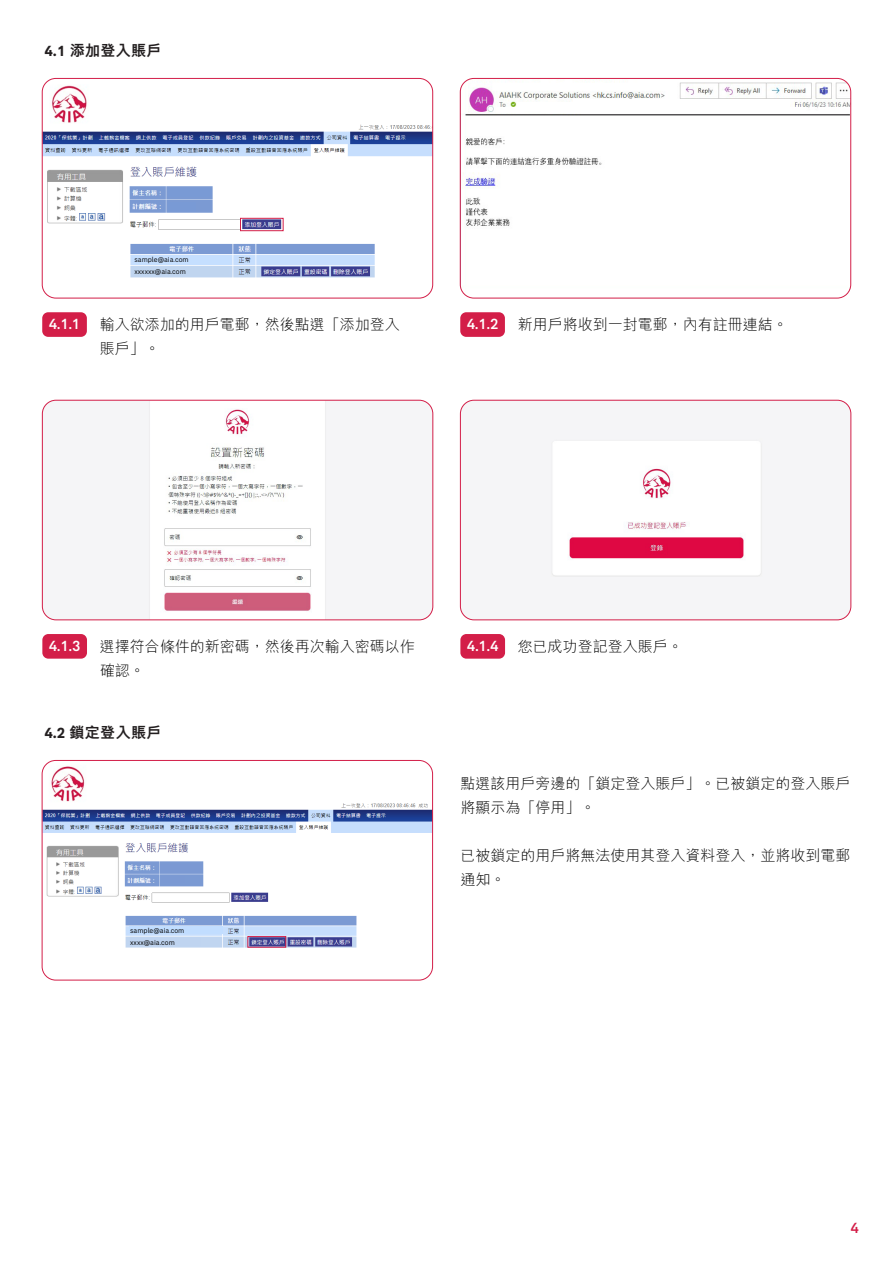
<style>
.page{position:relative;width:893px;height:1263px;background:#fff}
.page>*{position:absolute;margin:0;border:0;box-sizing:border-box;transform-origin:0 0}
.t1{font:300 15px/24px "M Hei HK";color:#000}
.t2{font:500 15px "AIA Everest";color:#fff}
.t3{font:800 15px "M Hei HK";letter-spacing:.025em;color:#231f20}
.t4{font:500 15px "AIA Everest";color:#d31e48}
.t5{font:7.5px/11.9px "AIA Everest";color:#000}
.s1{font-family:"AIA Everest";font-weight:700}
</style>
<div class="page">
<div style="left:42px;top:312px;width:45px;height:25px;background:#d31e48;border-radius:6px"></div>
<img style="left:42px;top:78px;width:391px;height:220px">
<div style="left:168px;top:188px;width:44px;height:8px;background:#799ad5"></div>
<div style="left:168px;top:202px;width:27px;height:9px;background:#799ad5"></div>
<div style="left:133px;top:256px;width:98px;height:8px;background:#c5dfff"></div>
<div style="left:240px;top:218px;width:44px;height:13px;border:1px solid #d31e48"></div>
<div style="left:133px;top:268px;width:96px;height:8px;background:#c0d5ef"></div>
<div style="left:42px;top:78px;width:391px;height:220px;border:1px solid #d31e48;border-radius:14px"></div>
<div style="left:460px;top:312px;width:45px;height:25px;background:#d31e48;border-radius:6px"></div>
<img style="left:460px;top:78px;width:391px;height:220px">
<div style="left:518px;top:102px;width:70px;height:9px;background:#fff"></div>
<img style="left:462px;top:113px;width:387px;height:175px">
<div style="left:460px;top:78px;width:391px;height:220px;border:1px solid #d31e48;border-radius:14px"></div>
<div style="left:42px;top:634px;width:45px;height:25px;background:#d31e48;border-radius:6px"></div>
<img style="left:42px;top:400px;width:391px;height:220px">
<div style="left:42px;top:400px;width:391px;height:220px;border:1px solid #d31e48;border-radius:14px"></div>
<div style="left:460px;top:634px;width:45px;height:25px;background:#d31e48;border-radius:6px"></div>
<img style="left:460px;top:400px;width:391px;height:220px">
<div style="left:460px;top:400px;width:391px;height:220px;border:1px solid #d31e48;border-radius:14px"></div>
<img style="left:42px;top:760px;width:391px;height:220px">
<div style="left:129px;top:938px;width:72px;height:8px;background:#bfd4f0"></div>
<div style="left:129px;top:927px;width:93px;height:7px;background:#c1ddff"></div>
<div style="left:161px;top:876px;width:24px;height:7px;background:#7b99d3"></div>
<div style="left:160px;top:864px;width:42px;height:8px;background:#7b99d3"></div>
<div style="left:247px;top:936px;width:39px;height:12px;border:1px solid #d31e48"></div>
<div style="left:42px;top:760px;width:391px;height:220px;border:1px solid #d31e48;border-radius:14px"></div>
<p class="t3" style="left:45px;top:43px;width:119px"><span class="s1">4.1</span> 添加登入賬戶</p>
<p class="t2" style="left:49px;top:315px;width:33px">4.1.1</p>
<p class="t5" style="left:134px;top:254px;width:56px">sample@aia.com xxxxxx@aia.com</p>
<p class="t1" style="left:100px;top:312px;width:301px">輸入欲添加的用戶電郵，然後點選「添加登入賬戶」。</p>
<p class="t2" style="left:467px;top:315px;width:33px">4.1.2</p>
<p class="t1" style="left:518px;top:312px;width:271px">新用戶將收到一封電郵，內有註冊連結。</p>
<p class="t2" style="left:49px;top:637px;width:33px">4.1.3</p>
<p class="t1" style="left:100px;top:634px;width:316px">選擇符合條件的新密碼，然後再次輸入密碼以作確認。</p>
<p class="t2" style="left:467px;top:637px;width:33px">4.1.4</p>
<p class="t1" style="left:518px;top:634px;width:166px">您已成功登記登入賬戶。</p>
<p class="t3" style="left:44px;top:725px;width:119px"><span class="s1">4.2</span> 鎖定登入賬戶</p>
<p class="t5" style="left:130px;top:924px;width:56px">sample@aia.com xxxx@aia.com</p>
<p class="t1" style="left:460px;top:771px;width:391px">點選該用戶旁邊的「鎖定登入賬戶」。已被鎖定的登入賬戶將顯示為「停用」。</p>
<p class="t1" style="left:460px;top:843px;width:391px">已被鎖定的用戶將無法使用其登入資料登入，並將收到電郵通知。</p>
<p class="t4" style="left:850px;top:1219px;width:10px">4</p>
</div>
